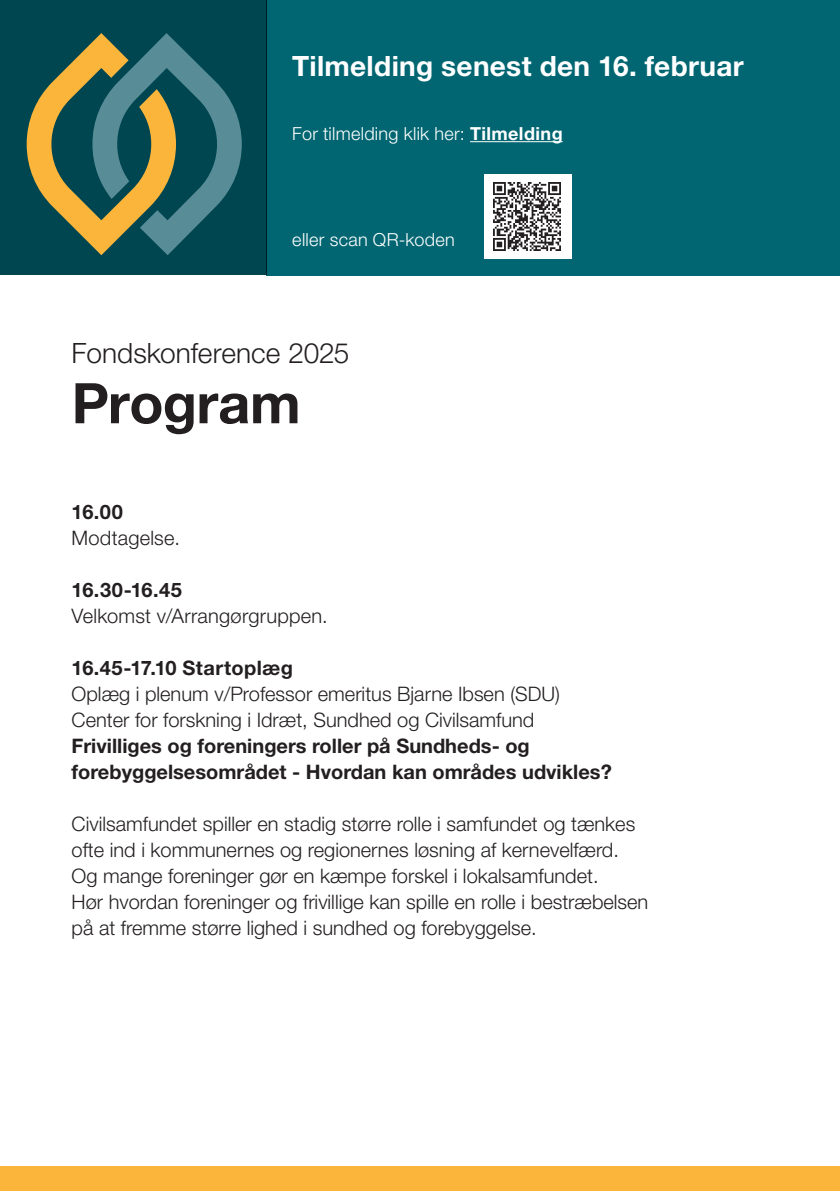
<style>
.page{position:relative;width:840px;height:1191px;background:#fff}
.page>*{position:absolute;margin:0;border:0;box-sizing:border-box;transform-origin:0 0}
.Rubrik_28{font:700 56px "Helvetica Neue LT Std";letter-spacing:-.01em;color:#231f20}
.Underrubrik_14{font:700 28px "Helvetica Neue LT Std";letter-spacing:.01em;color:#fff}
.Underrubrik_14-2{font:300 28px "Helvetica Neue LT Std";color:#231f20}
.Mellemrubrik{font:300 20px/26px "Helvetica Neue LT Std";color:#231f20}
.Mellemrubrik-2{font:700 20px/26px "Helvetica Neue LT Std";color:#231f20}
.Brødtekst{font:300 20px "Helvetica Neue LT Std";letter-spacing:.01em;color:#231f20}
.Underrubrik_14-3{font:300 18px "Helvetica Neue LT Std";letter-spacing:.015em;color:#fff}
.s1{font-weight:700}
</style>
<div class="page">
<div style="left:266px;top:0;width:573px;height:275px;background:#016671"></div>
<hr style="left:470px;top:141px;width:92px;height:1px;background:#fff">
<div style="left:0;top:1166px;width:839px;height:25px;background:#fcb53b"></div>
<div style="left:0;top:0;width:267px;height:275px;background:#004650"></div>
<svg style="left:27px;top:33px;width:215px;height:222px"></svg>
<div style="left:483px;top:175px;width:88px;height:84px;background:#fff"></div>
<img style="left:493px;top:183px;width:67px;height:67px">
<p class="Underrubrik_14" style="left:292px;top:49px;width:453px">Tilmelding senest den 16. februar</p>
<p class="Underrubrik_14-3" style="left:292px;top:122px;width:272px">For tilmelding klik her: <span class="s1">Tilmelding</span></p>
<p class="Underrubrik_14-3" style="left:292px;top:228px;width:164px">eller scan QR-koden</p>
<p class="Underrubrik_14-2" style="left:72px;top:336px;width:279px">Fondskonference 2025</p>
<p class="Rubrik_28" style="left:72px;top:369px;width:230px">Program</p>
<p class="Mellemrubrik-2" style="left:72px;top:499px;width:53px">16.00</p>
<p class="Brødtekst" style="left:72px;top:526px;width:110px">Modtagelse.</p>
<p class="Mellemrubrik-2" style="left:72px;top:577px;width:112px">16.30-16.45</p>
<p class="Brødtekst" style="left:72px;top:604px;width:257px">Velkomst v/Arrangørgruppen.</p>
<p class="Mellemrubrik" style="left:72px;top:655px;width:489px"><span class="s1">16.45-17.10 Startoplæg<br></span>Oplæg i plenum v/Professor emeritus Bjarne Ibsen (SDU)<br>Center for forskning i Idræt, Sundhed og Civilsamfund</p>
<p class="Mellemrubrik-2" style="left:72px;top:733px;width:541px">Frivilliges og foreningers roller på Sundheds- og forebyggelsesområdet - Hvordan kan områdes udvikles?</p>
<p class="Mellemrubrik" style="left:72px;top:811px;width:578px">Civilsamfundet spiller en stadig større rolle i samfundet og tænkes ofte ind i kommunernes og regionernes løsning af kernevelfærd.<br>Og mange foreninger gør en kæmpe forskel i lokalsamfundet.<br>Hør hvordan foreninger og frivillige kan spille en rolle i bestræbelsen på at fremme større lighed i sundhed og forebyggelse.</p>
</div>
